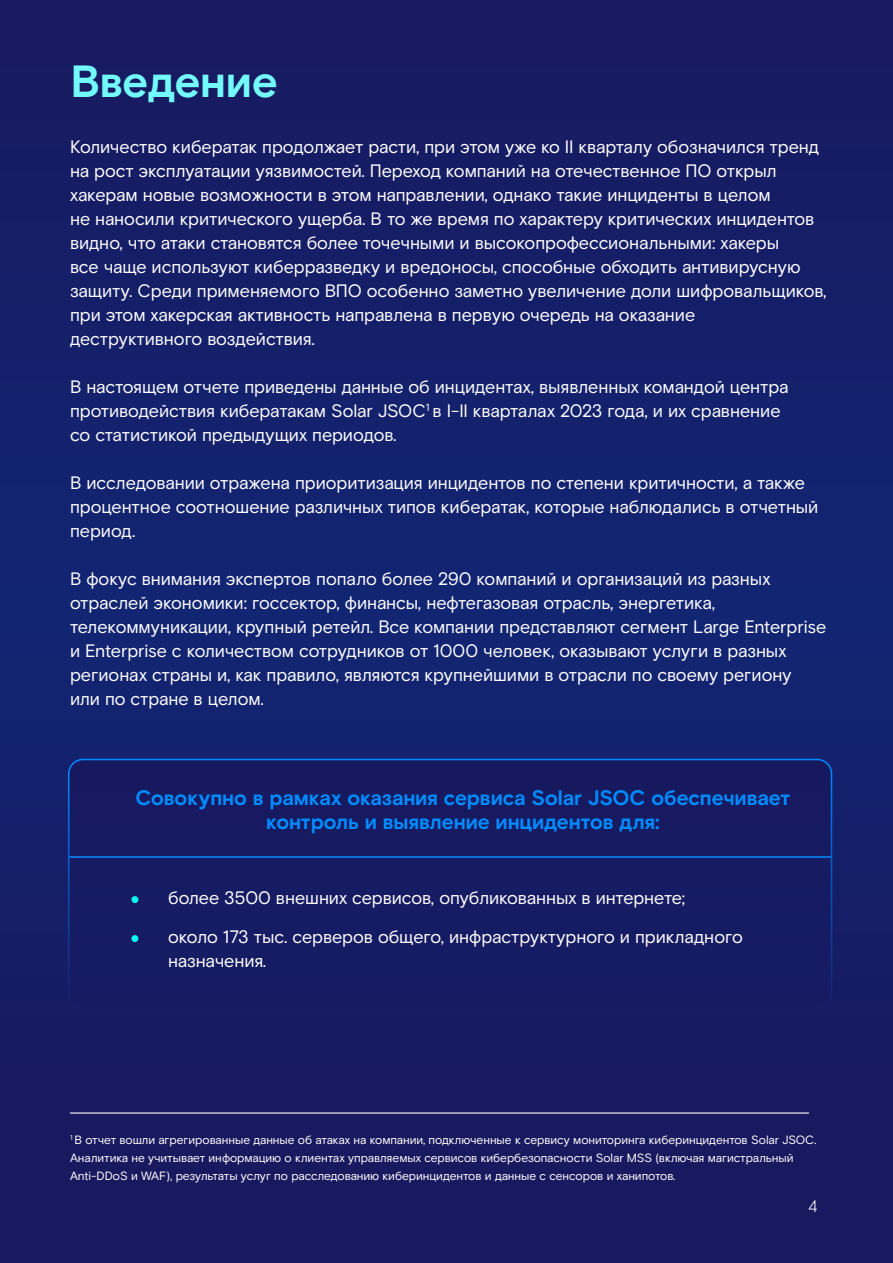
<style>
.page{position:relative;width:893px;height:1263px;background:#fff}
.page>*{position:absolute;margin:0;border:0;box-sizing:border-box;transform-origin:0 0}
.t1{font:700 45px "Rostelecom Basis";color:#73fafa}
.t2{font:700 21px/24px "Rostelecom Basis";letter-spacing:-.005em;color:#008cff;text-align:center}
.t3{font:18px/24px "Rostelecom Basis";letter-spacing:-.005em;color:#fff}
.t4{font:300 16.5px "Rostelecom Basis";color:#fff}
.t5{font:12px/18px "Rostelecom Basis";letter-spacing:-.005em;color:#fff}
</style>
<div class="page">
<div style="left:0;top:0;width:893px;height:1263px;background:linear-gradient(to right,#151e67,#151e67)"></div>
<hr style="left:70px;top:1112px;width:739px;height:1px;background:#fff">
<div style="left:68px;top:759px;width:764px;height:249px;border:2px solid #fff;border-radius:14px"></div>
<hr style="left:69px;top:856px;width:762px;height:2px;background:#008cff">
<div style="left:131px;top:896px;width:7px;height:7px;background:#00fff0;border-radius:50%"></div>
<div style="left:131px;top:935px;width:7px;height:7px;background:#00fff0;border-radius:50%"></div>
<h1 class="t1" style="left:71px;top:55px;width:208px">Введение</h1>
<p class="t3" style="left:70px;top:135px;width:758px">Количество кибератак продолжает расти, при этом уже ко II кварталу обозначился тренд на рост эксплуатации уязвимостей. Переход компаний на отечественное ПО открыл хакерам новые возможности в этом направлении, однако такие инциденты в целом<br>не наносили критического ущерба. В то же время по характеру критических инцидентов видно, что атаки становятся более точечными и высокопрофессиональными: хакеры<br>все чаще используют киберразведку и вредоносы, способные обходить антивирусную защиту. Среди применяемого ВПО особенно заметно увеличение доли шифровальщиков, при этом хакерская активность направлена в первую очередь на оказание деструктивного воздействия.</p>
<p class="t3" style="left:70px;top:375px;width:720px">В настоящем отчете приведены данные об инцидентах, выявленных командой центра противодействия кибератакам Solar JSOC<sup>1</sup> в I-II кварталах 2023 года, и их сравнение со статистикой предыдущих периодов.</p>
<p class="t3" style="left:70px;top:471px;width:750px">В исследовании отражена приоритизация инцидентов по степени критичности, а также процентное соотношение различных типов кибератак, которые наблюдались в отчетный период.</p>
<p class="t3" style="left:70px;top:567px;width:758px">В фокус внимания экспертов попало более 290 компаний и организаций из разных отраслей экономики: госсектор, финансы, нефтегазовая отрасль, энергетика, телекоммуникации, крупный ретейл. Все компании представляют сегмент Large Enterprise и Enterprise c количеством сотрудников от 1000 человек, оказывают услуги в разных регионах страны и, как правило, являются крупнейшими в отрасли по своему региону<br>или по стране в целом.</p>
<p class="t2" style="left:136px;top:786px;width:656px">Совокупно в рамках оказания сервиса Solar JSOC обеспечивает контроль и выявление инцидентов для:</p>
<p class="t3" style="left:168px;top:878px;width:576px;line-height:39px">более 3500 внешних сервисов, опубликованных в интернете;<br>около 173 тыс. серверов общего, инфраструктурного и прикладного</p>
<p class="t3" style="left:168px;top:948px;width:100px">назначения.</p>
<p class="t5" style="left:70px;top:1131px;width:748px"><sup>1</sup> В отчет вошли агрегированные данные об атаках на компании, подключенные к сервису мониторинга киберинцидентов Solar JSOC.<br>Аналитика не учитывает информацию о клиентах управляемых сервисов кибербезопасности Solar MSS (включая магистральный<br>Anti-DDoS и WAF), результаты услуг по расследованию киберинцидентов и данные с сенсоров и ханипотов.</p>
<p class="t4" style="left:808px;top:1196px;width:11px">4</p>
</div>
